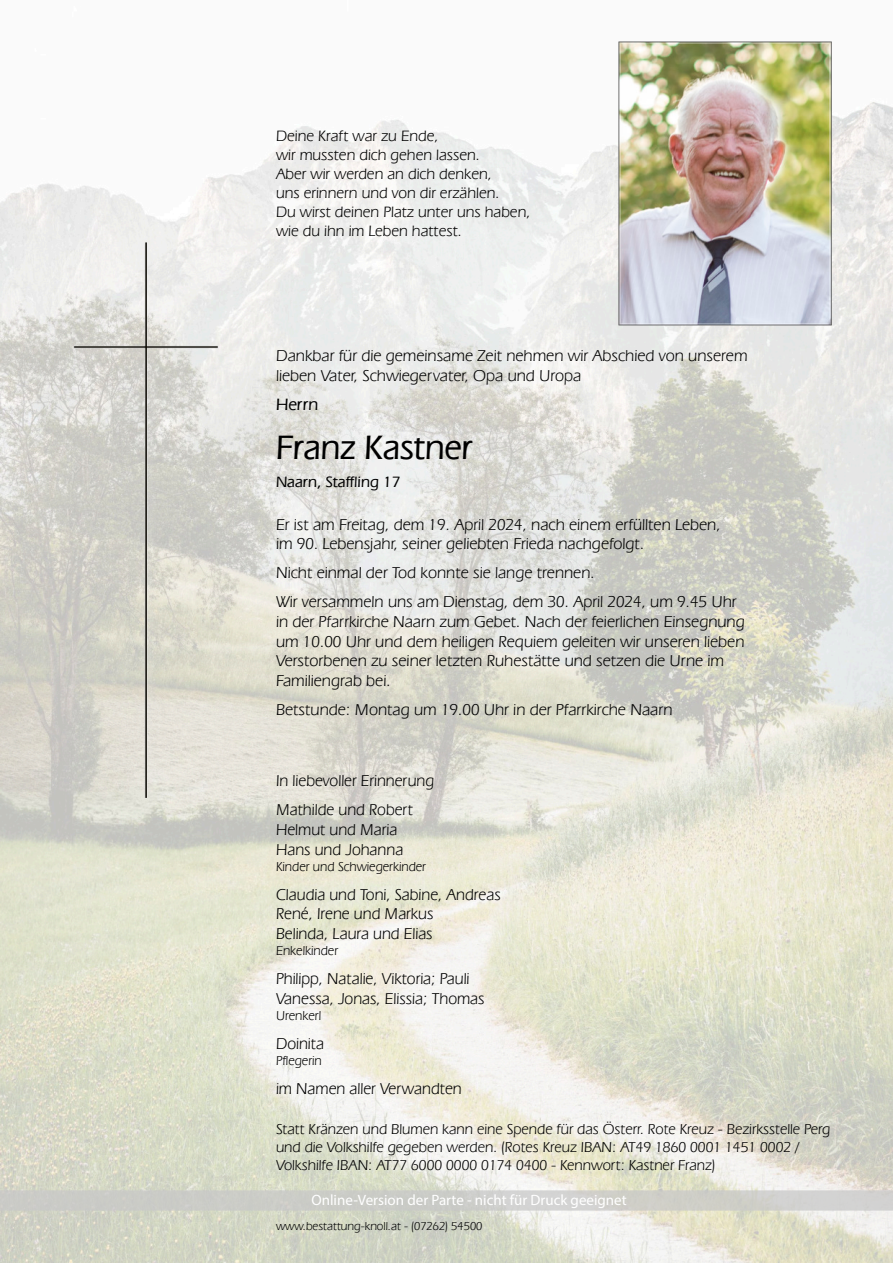
<style>
.page{position:relative;width:893px;height:1263px;background:#fff}
.page>*{position:absolute;margin:0;border:0;box-sizing:border-box;transform-origin:0 0}
.t1{font:500 35.55px "Eras IT Cby BT";color:#000}
.t2{font:500 17.25px "Eras IT Cby BT";letter-spacing:.01em;color:#000}
.t3{font:16.5px/19.8px "Eras IT Cby BT";color:#000}
.t4{font:15.75px/18.9px "Eras IT Cby BT";color:#000}
.t5{font:500 15.75px "Eras IT Cby BT";color:#000}
.t6{font:15px/18px "Eras IT Cby BT";color:#000}
.t7{font:15px "Myriad Pro";color:#fff}
.t8{font:13.5px "Eras IT Cby BT";color:#000}
.t9{font:12px "Eras IT Cby BT";color:#000}
</style>
<div class="page">
<img style="left:0;top:41px;width:893px;height:1222px">
<img style="left:68px;top:238px;width:160px;height:572px">
<img style="left:0;top:1191px;width:893px;height:20px">
<img style="left:618px;top:41px;width:213px;height:285px">
<p class="t4" style="left:276px;top:128px;width:256px">Deine Kraft war zu Ende,<br>wir mussten dich gehen lassen.<br>Aber wir werden an dich denken,<br>uns erinnern und von dir erzählen.<br>Du wirst deinen Platz unter uns haben, wie du ihn im Leben hattest.</p>
<p class="t3" style="left:276px;top:347px;width:473px">Dankbar für die gemeinsame Zeit nehmen wir Abschied von unserem lieben Vater, Schwiegervater, Opa und Uropa</p>
<p class="t2" style="left:276px;top:397px;width:44px">Herrn</p>
<h1 class="t1" style="left:276px;top:432px;width:198px">Franz Kastner</h1>
<p class="t5" style="left:276px;top:475px;width:126px">Naarn, Staffling 17</p>
<p class="t3" style="left:276px;top:515px;width:446px">Er ist am Freitag, dem 19. April 2024, nach einem erfüllten Leben, im 90. Lebensjahr, seiner geliebten Frieda nachgefolgt.</p>
<p class="t3" style="left:276px;top:559px;width:462px;line-height:28.8px">Nicht einmal der Tod konnte sie lange trennen.<br>Wir versammeln uns am Dienstag, dem 30. April 2024, um 9.45 Uhr</p>
<p class="t3" style="left:276px;top:613px;width:470px">in der Pfarrkirche Naarn zum Gebet. Nach der feierlichen Einsegnung um 10.00 Uhr und dem heiligen Requiem geleiten wir unseren lieben Verstorbenen zu seiner letzten Ruhestätte und setzen die Urne im Familiengrab bei.</p>
<p class="t3" style="left:276px;top:701px;width:398px">Betstunde: Montag um 19.00 Uhr in der Pfarrkirche Naarn</p>
<p class="t3" style="left:276px;top:767px;width:160px;line-height:28.8px">In liebevoller Erinnerung<br>Mathilde und Robert</p>
<p class="t3" style="left:276px;top:820px;width:129px">Helmut und Maria<br>Hans und Johanna</p>
<p class="t8" style="left:276px;top:860px;width:152px">Kinder und Schwiegerkinder</p>
<p class="t3" style="left:276px;top:885px;width:226px">Claudia und Toni, Sabine, Andreas<br>René, Irene und Markus<br>Belinda, Laura und Elias</p>
<p class="t8" style="left:276px;top:945px;width:64px">Enkelkinder</p>
<p class="t3" style="left:276px;top:970px;width:210px">Philipp, Natalie, Viktoria; Pauli<br>Vanessa, Jonas, Elissia; Thomas</p>
<p class="t8" style="left:276px;top:1010px;width:47px">Urenkerl</p>
<p class="t3" style="left:276px;top:1035px;width:49px">Doinita</p>
<p class="t8" style="left:276px;top:1055px;width:47px">Pflegerin</p>
<p class="t3" style="left:276px;top:1080px;width:187px">im Namen aller Verwandten</p>
<p class="t6" style="left:276px;top:1121px;width:556px">Statt Kränzen und Blumen kann eine Spende für das Österr. Rote Kreuz - Bezirksstelle Perg und die Volkshilfe gegeben werden. (Rotes Kreuz IBAN: AT49 1860 0001 1451 0002 /<br>Volkshilfe IBAN: AT77 6000 0000 0174 0400 - Kennwort: Kastner Franz)</p>
<p class="t7" style="left:311px;top:1194px;width:317px">Online-Version der Parte - nicht für Druck geeignet</p>
<p class="t9" style="left:276px;top:1221px;width:208px">www.bestattung-knoll.at - (07262) 54500</p>
</div>
